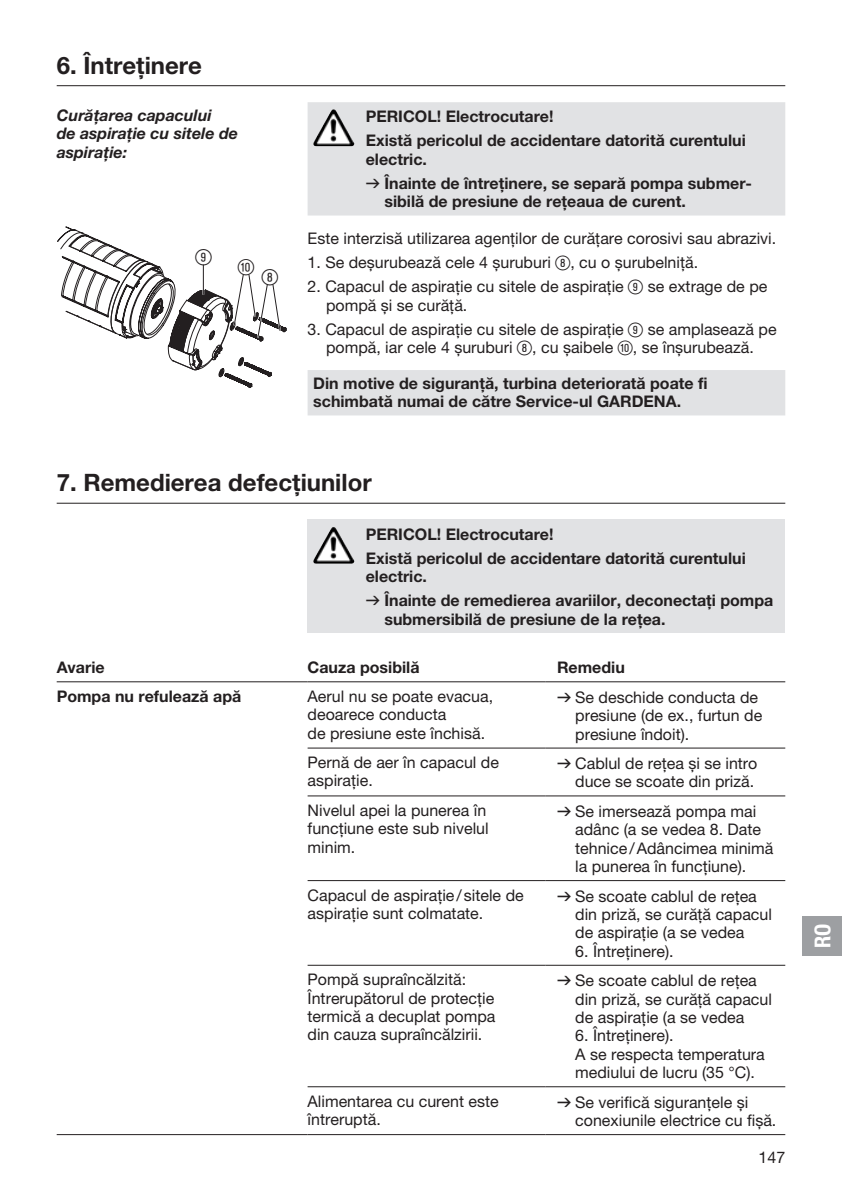
<style>
.page{position:relative;width:842px;height:1191px;background:#fff}
.page>*{position:absolute;margin:0;border:0;box-sizing:border-box;transform-origin:0 0}
.t1{font:700 24px "GARDENA Pro";color:#231f20}
.t2{font:22px "Ziffernim Kreisund Quadrat BQ";color:#231f20}
.t3{font:22px "GARDENA Pro Bo Cond";color:#fff}
.t4{font:16px/18.4px "GARDENA Pro";color:#231f20}
.t5{font:700 16px/24px "GARDENA Pro";color:#231f20}
.t6{font:italic 700 16px/18.4px "GARDENA Pro";color:#231f20}
.s1{font-family:"Formdruck";font-weight:400}
.s2{font-family:"Ziffernim Kreisund Quadrat BQ";font-size:20px}
.s3{font-family:"Formdruck"}
</style>
<div class="page">
<svg style="left:308px;top:102px;width:477px;height:313px;fill:#e7e8e9"></svg>
<hr style="left:57px;top:85px;width:728px;height:1px;background:#231f20">
<svg style="left:57px;top:226px;width:230px;height:162px"></svg>
<img style="left:315px;top:109px;width:18px;height:31px">
<div style="left:308px;top:520px;width:477px;height:113px;background:#e1e2e4"></div>
<hr style="left:57px;top:503px;width:728px;height:1px;background:#231f20">
<img style="left:315px;top:527px;width:18px;height:31px">
<hr style="left:308px;top:747px;width:238px;height:1px;background:#231f20">
<hr style="left:546px;top:747px;width:239px;height:1px;background:#231f20">
<hr style="left:308px;top:965px;width:238px;height:1px;background:#231f20">
<hr style="left:546px;top:965px;width:239px;height:1px;background:#231f20">
<hr style="left:308px;top:795px;width:238px;height:1px;background:#231f20">
<hr style="left:546px;top:795px;width:239px;height:1px;background:#231f20">
<hr style="left:308px;top:880px;width:238px;height:1px;background:#231f20">
<hr style="left:546px;top:880px;width:239px;height:1px;background:#231f20">
<hr style="left:308px;top:1086px;width:238px;height:1px;background:#231f20">
<hr style="left:546px;top:1086px;width:239px;height:1px;background:#231f20">
<hr style="left:57px;top:1134px;width:251px;height:1px;background:#231f20">
<hr style="left:308px;top:1134px;width:238px;height:1px;background:#231f20">
<hr style="left:546px;top:1134px;width:239px;height:1px;background:#231f20">
<hr style="left:308px;top:681px;width:238px;height:1px;background:#231f20">
<hr style="left:546px;top:681px;width:239px;height:1px;background:#231f20">
<hr style="left:57px;top:681px;width:251px;height:1px;background:#231f20">
<div style="left:802px;top:916px;width:40px;height:39px;background:#9d9fa2"></div>
<h1 class="t1" style="left:57px;top:50px;width:147px">6. Întreţinere</h1>
<p class="t6" style="left:57px;top:105px;width:183px">Curăţarea capacului<br>de aspiraţie cu sitele de aspiraţie:</p>
<h2 class="t2" style="left:195px;top:244px;width:18px">9</h2>
<h2 class="t2" style="left:238px;top:254px;width:18px">0</h2>
<h2 class="t2" style="left:262px;top:264px;width:18px">8</h2>
<p class="t5" style="left:366px;top:104px;width:382px">PERICOL! Electrocutare!<br>Există pericolul de accidentare datorită curentului</p>
<p class="t5" style="left:366px;top:146px;width:386px">electric.<br><span class="s1">v</span> Înainte de întreţinere, se separă pompa submer-</p>
<p class="t5" style="left:384px;top:189px;width:303px">sibilă de presiune de reţeaua de curent.</p>
<p class="t4" style="left:308px;top:229px;width:470px">Este interzisă utilizarea agenţilor de curăţare corosivi sau abrazivi.</p>
<p class="t4" style="left:308px;top:253px;width:392px">1. Se deșurubează cele 4 șuruburi <span class="s2">8</span>, cu o șurubelniţă.</p>
<p class="t4" style="left:326px;top:277px;width:443px;text-indent:-18px">2. Capacul de aspiraţie cu sitele de aspiraţie <span class="s2">9</span> se extrage de pe pompă și se curăţă.</p>
<p class="t4" style="left:308px;top:319px;width:470px;text-align:center">3. Capacul de aspiraţie cu sitele de aspiraţie <span class="s2">9</span> se amplasează pe pompă, iar cele 4 șuruburi <span class="s2">8</span>, cu șaibele <span class="s2">0</span>, se înșurubează.</p>
<p class="t5" style="left:313px;top:373px;width:396px;line-height:18.4px">Din motive de siguranţă, turbina deteriorată poate fi schimbată numai de către Service-ul GARDENA.</p>
<h1 class="t1" style="left:57px;top:468px;width:316px">7. Remedierea defecţiunilor</h1>
<p class="t5" style="left:366px;top:521px;width:382px">PERICOL! Electrocutare!<br>Există pericolul de accidentare datorită curentului</p>
<p class="t5" style="left:366px;top:564px;width:409px">electric.<br><span class="s1">v</span> Înainte de remedierea avariilor, deconectaţi pompa</p>
<p class="t5" style="left:384px;top:606px;width:283px">submersibilă de presiune de la reţea.</p>
<p class="t5" style="left:57px;top:655px;width:49px">Avarie</p>
<p class="t5" style="left:308px;top:655px;width:113px">Cauza posibilă</p>
<p class="t5" style="left:557px;top:655px;width:69px">Remediu</p>
<p class="t5" style="left:57px;top:683px;width:186px">Pompa nu refulează apă</p>
<p class="t4" style="left:308px;top:686px;width:187px">Aerul nu se poate evacua, deoarece conducta<br>de presiune este închisă.</p>
<p class="t4" style="left:575px;top:687px;width:189px;text-indent:-18px"><span class="s3">v</span> Se deschide conducta de presiune (de ex., furtun de presiune îndoit).</p>
<p class="t4" style="left:308px;top:753px;width:193px">Pernă de aer în capacul de aspiraţie.</p>
<p class="t4" style="left:557px;top:754px;width:202px;text-align:right"><span class="s3">v</span> Cablul de reţea și se intro duce se scoate din priză.</p>
<p class="t4" style="left:308px;top:800px;width:183px">Nivelul apei la punerea în funcţiune este sub nivelul minim.</p>
<p class="t4" style="left:575px;top:801px;width:200px;text-indent:-18px"><span class="s3">v</span> Se imersează pompa mai adânc (a se vedea 8. Date tehnice/Adâncimea minimă la punerea în funcţiune).</p>
<p class="t4" style="left:308px;top:885px;width:218px">Capacul de aspiraţie/ sitele de aspiraţie sunt colmatate.</p>
<p class="t4" style="left:575px;top:886px;width:198px;text-indent:-18px"><span class="s3">v</span> Se scoate cablul de reţea din priză, se curăţă capacul de aspiraţie (a se vedea</p>
<p class="t4" style="left:575px;top:941px;width:100px">6. Întreţinere).</p>
<p class="t4" style="left:308px;top:970px;width:189px">Pompă supraîncălzită:<br>Întrerupătorul de protecţie termică a decuplat pompa din cauza supraîncălzirii.</p>
<p class="t4" style="left:575px;top:971px;width:198px;text-indent:-18px"><span class="s3">v</span> Se scoate cablul de reţea din priză, se curăţă capacul de aspiraţie (a se vedea</p>
<p class="t4" style="left:575px;top:1026px;width:191px">6. Întreţinere).<br>A se respecta temperatura mediului de lucru (35 °C).</p>
<p class="t4" style="left:308px;top:1091px;width:193px">Alimentarea cu curent este întreruptă.</p>
<p class="t4" style="left:575px;top:1092px;width:203px;text-indent:-18px"><span class="s3">v</span> Se verifică siguranţele și conexiunile electrice cu fișă.</p>
<p class="t4" style="left:759px;top:1147px;width:28px">147</p>
<h2 class="t3" style="left:809px;top:948px;width:26px;rotate:-90deg">RO</h2>
</div>
